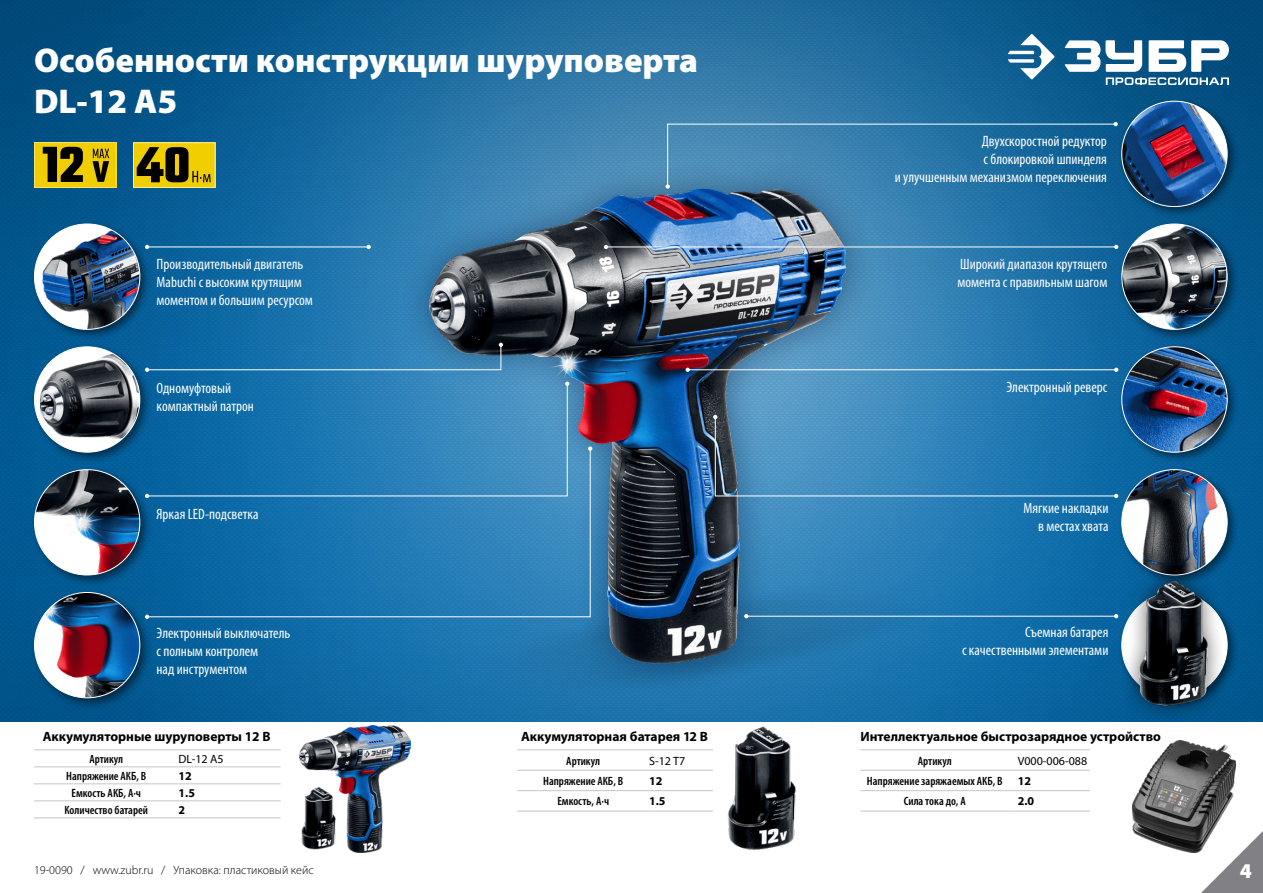
<style>
.page{position:relative;width:1263px;height:893px;background:#fff}
.page>*{position:absolute;margin:0;border:0;box-sizing:border-box;transform-origin:0 0}
.t1{font:900 34.5px/41.4px "Myriad Pro";color:#fff}
.t2{font:900 21px "Myriad Pro";color:#fff}
.t3{font:condensed 15px/18px "Myriad Pro";color:#fff}
.t4{font:700 13.5px "Myriad Pro";color:#000}
.t5{font:600 condensed 12px "Myriad Pro";color:#000}
.t6{font:300 12px "Myriad Pro";color:#000}
.t7{font:12px "Myriad Pro";color:#000}
.t8{font:700 12px "Myriad Pro";color:#000}
</style>
<div class="page">
<img style="left:0;top:0;width:1263px;height:722px">
<div style="left:397px;top:156px;width:481px;height:540px;background:#00224b;opacity:.5"></div>
<img style="left:429px;top:189px;width:417px;height:474px">
<svg style="left:1201px;top:831px;width:62px;height:62px"></svg>
<svg style="left:1007px;top:34px;width:48px;height:46px"></svg>
<svg style="left:1064px;top:40px;width:165px;height:45px"></svg>
<div style="left:1117px;top:343px;width:122px;height:121px;background:#000;opacity:.5"></div>
<img style="left:1122px;top:347px;width:105px;height:105px;border-radius:53px">
<div style="left:30px;top:220px;width:122px;height:122px;background:#000;opacity:.5"></div>
<div style="left:34px;top:224px;width:106px;height:105px;background:#fff;border-radius:50%"></div>
<img style="left:42px;top:224px;width:98px;height:105px">
<div style="left:1117px;top:97px;width:122px;height:122px;background:#000;opacity:.5"></div>
<img style="left:1122px;top:101px;width:105px;height:106px;border-radius:53px">
<div style="left:1118px;top:220px;width:122px;height:122px;background:#000;opacity:.5"></div>
<img style="left:1122px;top:224px;width:105px;height:105px;border-radius:53px">
<div style="left:1117px;top:588px;width:122px;height:122px;background:#000;opacity:.5"></div>
<div style="left:1117px;top:466px;width:122px;height:121px;background:#000;opacity:.5"></div>
<img style="left:1122px;top:470px;width:105px;height:105px;border-radius:53px">
<svg style="left:152px;top:383px;width:416px;height:65px;background:#287db4"></svg>
<svg style="left:565px;top:382px;width:4px;height:4px"></svg>
<hr style="left:688px;top:369px;width:428px;height:1px;background:#fff">
<svg style="left:685px;top:368px;width:5px;height:4px"></svg>
<svg style="left:1114px;top:368px;width:4px;height:4px"></svg>
<svg style="left:713px;top:415px;width:405px;height:83px;background:#3582b4"></svg>
<hr style="left:746px;top:616px;width:370px;height:1px;background:#fff">
<svg style="left:744px;top:614px;width:4px;height:4px"></svg>
<svg style="left:1114px;top:614px;width:4px;height:4px"></svg>
<svg style="left:152px;top:448px;width:439px;height:169px;background:#2279b2"></svg>
<svg style="left:588px;top:446px;width:4px;height:5px"></svg>
<hr style="left:147px;top:247px;width:222px;height:1px;background:#fff">
<svg style="left:366px;top:245px;width:5px;height:4px"></svg>
<svg style="left:145px;top:245px;width:4px;height:4px"></svg>
<svg style="left:665px;top:122px;width:453px;height:67px;background:#337aa9"></svg>
<hr style="left:606px;top:247px;width:510px;height:1px;background:#fff">
<svg style="left:604px;top:245px;width:4px;height:4px"></svg>
<svg style="left:1114px;top:245px;width:4px;height:4px"></svg>
<div style="left:30px;top:588px;width:122px;height:123px;background:#000;opacity:.5"></div>
<img style="left:35px;top:592px;width:105px;height:106px;border-radius:53px">
<div style="left:30px;top:465px;width:122px;height:123px;background:#000;opacity:.5"></div>
<img style="left:35px;top:470px;width:105px;height:105px;border-radius:53px">
<img style="left:299px;top:725px;width:112px;height:127px">
<hr style="left:517px;top:750px;width:132px;height:1px;background:#c3c5c8">
<hr style="left:649px;top:750px;width:64px;height:1px;background:#c3c5c8">
<hr style="left:517px;top:770px;width:132px;height:1px;background:#c3c5c8">
<hr style="left:649px;top:770px;width:64px;height:1px;background:#c3c5c8">
<hr style="left:517px;top:790px;width:132px;height:1px;background:#c3c5c8">
<hr style="left:649px;top:790px;width:64px;height:1px;background:#c3c5c8">
<hr style="left:517px;top:811px;width:132px;height:1px;background:#c3c5c8">
<hr style="left:649px;top:811px;width:64px;height:1px;background:#c3c5c8">
<hr style="left:860px;top:750px;width:149px;height:1px;background:#c3c5c8">
<hr style="left:1009px;top:750px;width:81px;height:1px;background:#c3c5c8">
<hr style="left:860px;top:770px;width:149px;height:1px;background:#c3c5c8">
<hr style="left:1009px;top:770px;width:81px;height:1px;background:#c3c5c8">
<hr style="left:860px;top:790px;width:149px;height:1px;background:#c3c5c8">
<hr style="left:1009px;top:790px;width:81px;height:1px;background:#c3c5c8">
<hr style="left:860px;top:811px;width:149px;height:1px;background:#c3c5c8">
<hr style="left:1009px;top:811px;width:81px;height:1px;background:#c3c5c8">
<img style="left:727px;top:726px;width:69px;height:124px">
<img style="left:1132px;top:741px;width:103px;height:112px">
<hr style="left:34px;top:750px;width:145px;height:1px;background:#c3c5c8">
<hr style="left:179px;top:750px;width:102px;height:1px;background:#c3c5c8">
<hr style="left:34px;top:767px;width:145px;height:1px;background:#c3c5c8">
<hr style="left:179px;top:767px;width:102px;height:1px;background:#c3c5c8">
<hr style="left:34px;top:784px;width:145px;height:1px;background:#c3c5c8">
<hr style="left:179px;top:784px;width:102px;height:1px;background:#c3c5c8">
<hr style="left:34px;top:801px;width:145px;height:1px;background:#c3c5c8">
<hr style="left:179px;top:801px;width:102px;height:1px;background:#c3c5c8">
<hr style="left:34px;top:818px;width:145px;height:1px;background:#c3c5c8">
<hr style="left:179px;top:818px;width:102px;height:1px;background:#c3c5c8">
<div style="left:1121px;top:563px;width:105px;height:160px;background:#000;opacity:.6"></div>
<img style="left:1134px;top:573px;width:85px;height:139px">
<div style="left:30px;top:343px;width:122px;height:122px;background:#000;opacity:.5"></div>
<img style="left:40px;top:347px;width:100px;height:105px">
<svg style="left:145px;top:343px;width:358px;height:29px;background:#2776aa"></svg>
<svg style="left:133px;top:143px;width:82px;height:45px;background:#9e8807"></svg>
<svg style="left:34px;top:143px;width:82px;height:45px;background:#a28c04"></svg>
<h1 class="t1" style="left:34px;top:38px;width:666px">Особенности конструкции шуруповерта<br>DL-12 A5</h1>
<p class="t3" style="left:157px;top:255px;width:158px">Производительный двигатель<br>Mabuchi с высоким крутящим моментом и большим ресурсом</p>
<p class="t3" style="left:157px;top:379px;width:99px">Одномуфтовый компактный патрон</p>
<p class="t3" style="left:157px;top:505px;width:103px">Яркая LED-подсветка</p>
<p class="t3" style="left:157px;top:624px;width:135px">Электронный выключатель с полным контролем<br>над инструментом</p>
<p class="t3" style="left:895px;top:132px;width:213px;text-align:right">Двухскоростной редуктор<br>с блокировкой шпинделя<br>и улучшенным механизмом переключения</p>
<p class="t3" style="left:957px;top:255px;width:152px">Широкий диапазон крутящего момента с правильным шагом</p>
<p class="t3" style="left:1006px;top:377px;width:102px">Электронный реверс</p>
<p class="t3" style="left:1024px;top:498px;width:86px;text-align:right">Мягкие накладки в местах хвата</p>
<p class="t3" style="left:962px;top:623px;width:148px;text-align:right">Съемная батарея<br>с качественными элементами</p>
<p class="t4" style="left:43px;top:727px;width:229px">Аккумуляторные шуруповерты 12 В</p>
<p class="t4" style="left:521px;top:727px;width:188px">Аккумуляторная батарея 12 В</p>
<p class="t4" style="left:860px;top:727px;width:302px">Интеллектуальное быстрозарядное устройство</p>
<p class="t5" style="left:89px;top:752px;width:35px">Артикул</p>
<p class="t7" style="left:179px;top:751px;width:47px">DL-12 A5</p>
<p class="t5" style="left:66px;top:769px;width:82px">Напряжение АКБ, В</p>
<p class="t8" style="left:179px;top:768px;width:15px">12</p>
<p class="t5" style="left:72px;top:786px;width:71px">Емкость АКБ, А·ч</p>
<p class="t8" style="left:179px;top:785px;width:18px">1.5</p>
<p class="t5" style="left:65px;top:803px;width:85px">Количество батарей</p>
<p class="t8" style="left:179px;top:802px;width:8px">2</p>
<p class="t5" style="left:566px;top:754px;width:35px">Артикул</p>
<p class="t7" style="left:649px;top:753px;width:38px">S-12 T7</p>
<p class="t5" style="left:543px;top:774px;width:82px">Напряжение АКБ, В</p>
<p class="t8" style="left:649px;top:773px;width:15px">12</p>
<p class="t5" style="left:557px;top:795px;width:53px">Емкость, А·ч</p>
<p class="t8" style="left:649px;top:793px;width:18px">1.5</p>
<p class="t5" style="left:918px;top:754px;width:35px">Артикул</p>
<p class="t7" style="left:1018px;top:753px;width:71px">V000-006-088</p>
<p class="t5" style="left:867px;top:774px;width:137px">Напряжение заряжаемых АКБ, В</p>
<p class="t8" style="left:1018px;top:773px;width:15px">12</p>
<p class="t5" style="left:904px;top:795px;width:63px">Сила тока до, А</p>
<p class="t8" style="left:1018px;top:793px;width:18px">2.0</p>
<p class="t6" style="left:34px;top:862px;width:281px">19-0090 / www.zubr.ru / Упаковка: пластиковый кейс</p>
<h2 class="t2" style="left:1240px;top:856px;width:14px">4</h2>
</div>
